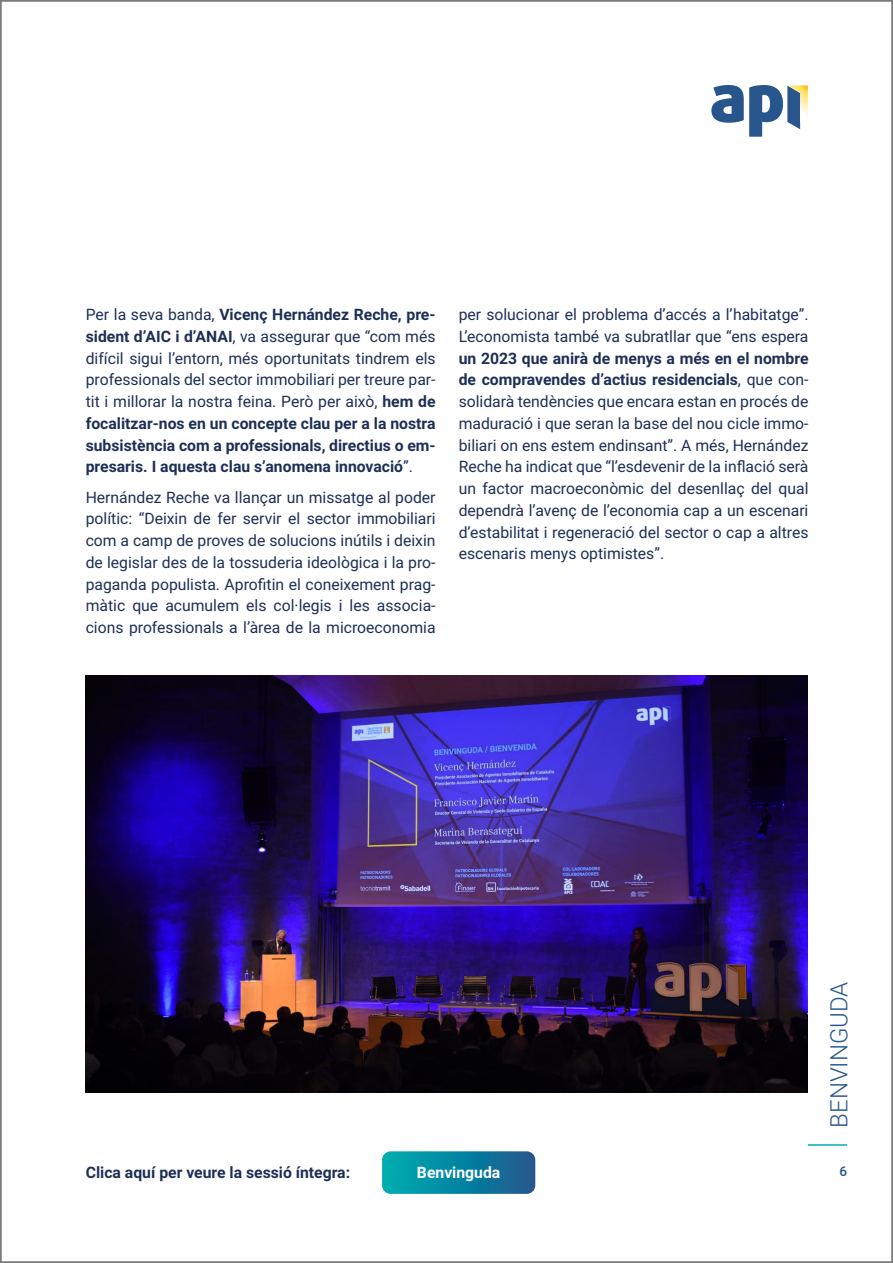
<style>
.page{position:relative;width:893px;height:1263px;background:#fff}
.page>*{position:absolute;margin:0;border:0;box-sizing:border-box;transform-origin:0 0}
.t1{font:300 24px "Roboto";color:#27558c}
.t2{font:15.75px/21.8px "Roboto";color:#1d2f56;text-align:justify}
.t3{font:700 15.75px/21.8px "Roboto";color:#1d2f56;text-align:justify}
.t4{font:700 15.75px "Roboto";color:#fff}
.t5{font:500 13.5px "Roboto";color:#27558c}
.s1{font-weight:400}
.s2{font-weight:700}
</style>
<div class="page">
<hr style="left:808px;top:1144px;width:39px;height:2px;background:#00aeae">
<svg style="left:711px;top:85px;width:97px;height:52px"></svg>
<img style="left:86px;top:676px;width:722px;height:417px">
<svg style="left:382px;top:1151px;width:153px;height:43px;background:#0d85a2"></svg>
<p class="t3" style="left:86px;top:303px;width:351px"><span class="s1">Per la seva banda,</span> Vicenç Hernández Reche, pre&shy;sident d’AIC i d’ANAI<span class="s1">, va assegurar que “com més difícil sigui l’entorn, més oportunitats tindrem els professionals del sector immobiliari per treure par&shy;tit i millorar la nostra feina. Però per això,</span> hem de focalitzar-nos en un concepte clau per a la nostra subsistència com a professionals, directius o em&shy;presaris. I aquesta clau s’anomena innovació<span class="s1">”.</span></p>
<p class="t2" style="left:86px;top:486px;width:351px">Hernández Reche va llançar un missatge al poder polític: “Deixin de fer servir el sector immobiliari com a camp de proves de solucions inútils i deixin de legislar des de la tossuderia ideològica i la pro&shy;paganda populista. Aprofitin el coneixement prag&shy;màtic que acumulem els col·legis i les associa&shy;cions professionals a l’àrea de la microeconomia</p>
<p class="t2" style="left:459px;top:303px;width:351px">per solucionar el problema d’accés a l’habitatge”.<br>L’economista també va subratllar que “ens espera</p>
<p class="t2" style="left:459px;top:347px;width:351px"><span class="s2">un 2023 que anirà de menys a més en el nombre de compravendes d’actius residencials</span>, que con&shy;solidarà tendències que encara estan en procés de maduració i que seran la base del nou cicle immo&shy;biliari on ens estem endinsant”. A més, Hernández Reche ha indicat que “l’esdevenir de la inflació serà un factor macroeconòmic del desenllaç del qual dependrà l’avenç de l’economia cap a un escenari d’estabilitat i regeneració del sector o cap a altres escenaris menys optimistes”.</p>
<p class="t3" style="left:86px;top:1161px;width:266px">Clica aquí per veure la sessió íntegra:</p>
<p class="t4" style="left:417px;top:1161px;width:85px">Benvinguda</p>
<h1 class="t1" style="left:822px;top:1128px;width:148px;rotate:-90deg">BENVINGUDA</h1>
<p class="t5" style="left:839px;top:1162px;width:9px">6</p>
</div>
